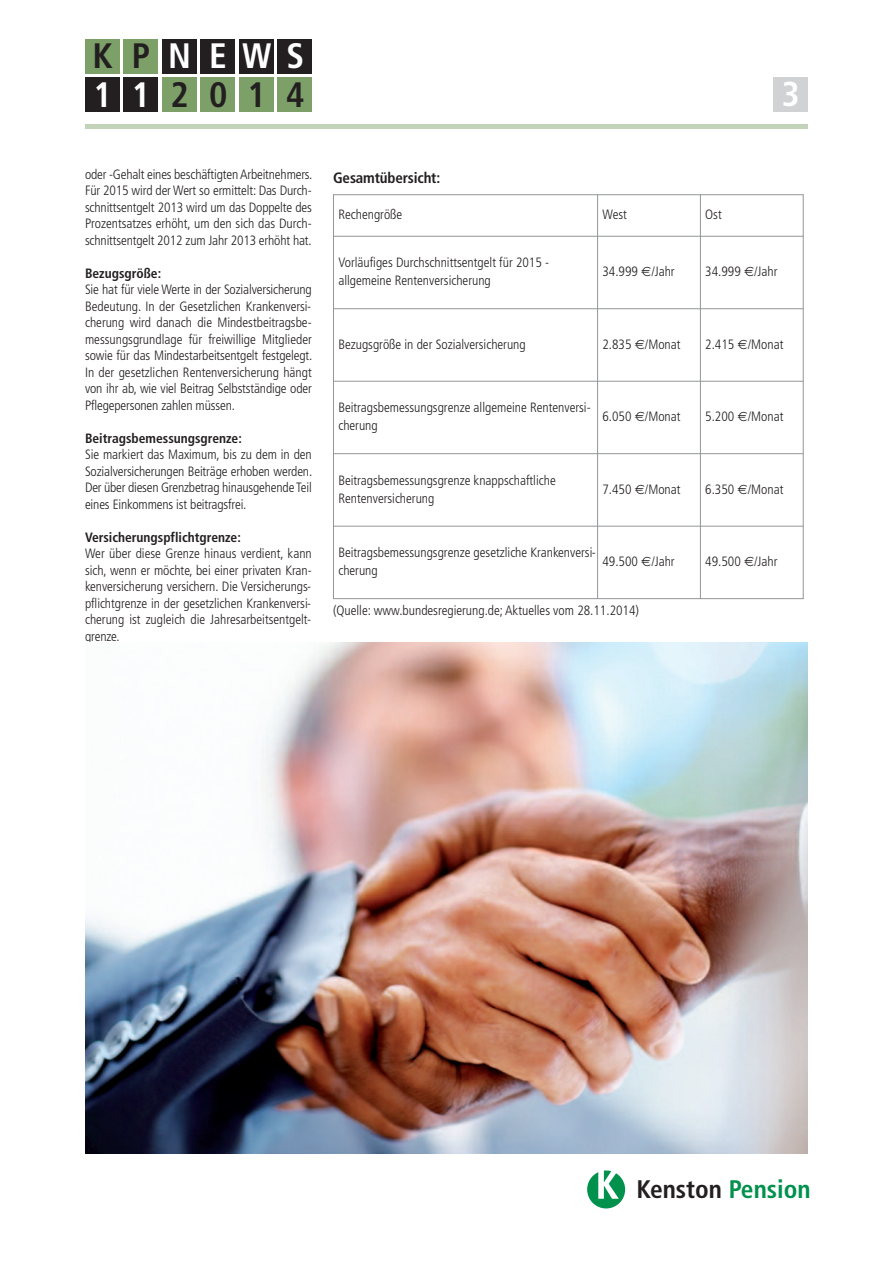
<style>
.page{position:relative;width:893px;height:1263px;background:#fff}
.page>*{position:absolute;margin:0;border:0;box-sizing:border-box;transform-origin:0 0}
.t1{font:700 condensed 35.4px "Frutiger";color:#231f20}
.t2{font:700 condensed 35.4px "Frutiger";color:#fff}
.t3{font:700 condensed 34.5px "Frutiger";color:#fff}
.t4{font:700 condensed 25.5px "Frutiger";color:#231f20}
.t5{font:700 condensed 15px "Frutiger";letter-spacing:-.01em;color:#231f20}
.t6{font:300 condensed 13.5px/16.5px "Frutiger";color:#231f20;text-align:justify}
.t7{font:700 condensed 13.5px "Frutiger";color:#231f20}
.s1{color:#00914d}
</style>
<div class="page">
<div style="left:85px;top:39px;width:34px;height:34px;background:#7da069"></div>
<div style="left:124px;top:39px;width:34px;height:34px;background:#7da069"></div>
<div style="left:162px;top:39px;width:34px;height:34px;background:#231f20"></div>
<div style="left:201px;top:39px;width:34px;height:34px;background:#231f20"></div>
<div style="left:239px;top:39px;width:34px;height:34px;background:#231f20"></div>
<div style="left:278px;top:39px;width:34px;height:34px;background:#231f20"></div>
<div style="left:85px;top:78px;width:34px;height:34px;background:#231f20"></div>
<div style="left:774px;top:78px;width:34px;height:34px;background:#d1d2d4"></div>
<div style="left:124px;top:78px;width:34px;height:34px;background:#231f20"></div>
<div style="left:162px;top:78px;width:34px;height:34px;background:#7da069"></div>
<div style="left:201px;top:78px;width:34px;height:34px;background:#7da069"></div>
<div style="left:239px;top:78px;width:34px;height:34px;background:#7da069"></div>
<div style="left:278px;top:78px;width:34px;height:34px;background:#7da069"></div>
<hr style="left:85px;top:125px;width:723px;height:4px;background:#c2d3b9">
<svg style="left:587px;top:1170px;width:38px;height:38px"></svg>
<hr style="left:333px;top:194px;width:1px;height:405px;background:#939598">
<hr style="left:597px;top:194px;width:1px;height:405px;background:#939598">
<hr style="left:700px;top:194px;width:1px;height:405px;background:#939598">
<hr style="left:803px;top:194px;width:1px;height:405px;background:#939598">
<hr style="left:333px;top:194px;width:471px;height:1px;background:#939598">
<hr style="left:333px;top:236px;width:471px;height:1px;background:#939598">
<hr style="left:333px;top:308px;width:471px;height:1px;background:#939598">
<hr style="left:333px;top:381px;width:471px;height:1px;background:#939598">
<hr style="left:333px;top:453px;width:471px;height:1px;background:#939598">
<hr style="left:333px;top:526px;width:471px;height:1px;background:#939598">
<hr style="left:333px;top:598px;width:471px;height:1px;background:#939598">
<img style="left:85px;top:643px;width:723px;height:510px">
<h1 class="t2" style="left:209px;top:42px;width:96px">E W S</h1>
<h1 class="t1" style="left:209px;top:80px;width:20px">0</h1>
<h1 class="t1" style="left:247px;top:80px;width:20px">1</h1>
<h1 class="t1" style="left:286px;top:80px;width:20px">4</h1>
<h1 class="t1" style="left:92px;top:42px;width:22px">K</h1>
<h1 class="t2" style="left:94px;top:80px;width:20px">1</h1>
<h2 class="t3" style="left:782px;top:80px;width:19px">3</h2>
<h1 class="t1" style="left:132px;top:42px;width:20px">P</h1>
<h1 class="t2" style="left:132px;top:80px;width:20px">1</h1>
<h1 class="t2" style="left:168px;top:42px;width:24px">N</h1>
<h1 class="t1" style="left:171px;top:80px;width:20px">2</h1>
<p class="t6" style="left:85px;top:167px;width:229px">oder -Gehalt eines beschäftigtenArbeitnehmers.<br>Für 2015 wird der Wert so ermittelt: Das Durch&shy;schnittsentgelt 2013 wird um das Doppelte des Prozentsatzes erhöht, um den sich das Durch&shy;schnittsentgelt 2012 zum Jahr 2013 erhöht hat.</p>
<p class="t7" style="left:85px;top:267px;width:78px">Bezugsgröße:</p>
<p class="t6" style="left:85px;top:282px;width:229px">Sie hat für viele Werte in der Sozialversicherung Bedeutung. In der Gesetzlichen Krankenversi&shy;cherung wird danach die Mindestbeitragsbe&shy;messungsgrundlage für freiwillige Mitglieder sowie für das Mindestarbeitsentgelt festgelegt.<br>In der gesetzlichen Rentenversicherung hängt von ihr ab, wie viel Beitrag Selbstständige oder Pflegepersonen zahlen müssen.</p>
<p class="t7" style="left:85px;top:432px;width:158px">Beitragsbemessungsgrenze:</p>
<p class="t6" style="left:85px;top:447px;width:229px">Sie markiert das Maximum, bis zu dem in den Sozialversicherungen Beiträge erhoben werden.<br>Der über diesen Grenzbetrag hinausgehende Teil eines Einkommens ist beitragsfrei.</p>
<p class="t7" style="left:85px;top:531px;width:157px">Versicherungspflichtgrenze:</p>
<p class="t6" style="left:85px;top:546px;width:228px">Wer über diese Grenze hinaus verdient, kann sich, wenn er möchte, bei einer privaten Kran&shy;kenversicherung versichern. Die Versicherungs&shy;pflichtgrenze in der gesetzlichen Krankenversi&shy;cherung ist zugleich die Jahresarbeitsentgelt&shy;grenze.</p>
<p class="t5" style="left:333px;top:172px;width:109px">Gesamtübersicht:</p>
<p class="t6" style="left:338px;top:207px;width:65px">Rechengröße</p>
<p class="t6" style="left:602px;top:207px;width:26px">West</p>
<p class="t6" style="left:705px;top:207px;width:18px">Ost</p>
<p class="t6" style="left:338px;top:254px;width:212px;line-height:18px">Vorläufiges Durchschnittsentgelt für 2015 - allgemeine Rentenversicherung</p>
<p class="t6" style="left:602px;top:264px;width:74px">34.999 /Jahr</p>
<p class="t6" style="left:705px;top:264px;width:74px">34.999 /Jahr</p>
<p class="t6" style="left:338px;top:337px;width:189px">Bezugsgröße in der Sozialversicherung</p>
<p class="t6" style="left:602px;top:337px;width:80px">2.835 /Monat</p>
<p class="t6" style="left:705px;top:337px;width:80px">2.415 /Monat</p>
<p class="t6" style="left:338px;top:399px;width:254px;line-height:18px">Beitragsbemessungsgrenze allgemeine Rentenversi&shy;cherung</p>
<p class="t6" style="left:602px;top:409px;width:80px">6.050 /Monat</p>
<p class="t6" style="left:705px;top:409px;width:80px">5.200 /Monat</p>
<p class="t6" style="left:338px;top:472px;width:219px;line-height:18px">Beitragsbemessungsgrenze knappschaftliche<br>Rentenversicherung</p>
<p class="t6" style="left:602px;top:482px;width:80px">7.450 /Monat</p>
<p class="t6" style="left:705px;top:482px;width:80px">6.350 /Monat</p>
<p class="t6" style="left:338px;top:544px;width:259px;line-height:18px">Beitragsbemessungsgrenze gesetzliche Krankenversi&shy;cherung</p>
<p class="t6" style="left:602px;top:554px;width:74px">49.500 /Jahr</p>
<p class="t6" style="left:705px;top:554px;width:74px">49.500 /Jahr</p>
<p class="t6" style="left:333px;top:603px;width:307px">(Quelle: www.bundesregierung.de; Aktuelles vom 28.11.2014)</p>
<h3 class="t4" style="left:636px;top:1179px;width:176px">Kenston <span class="s1">Pension</span></h3>
</div>
